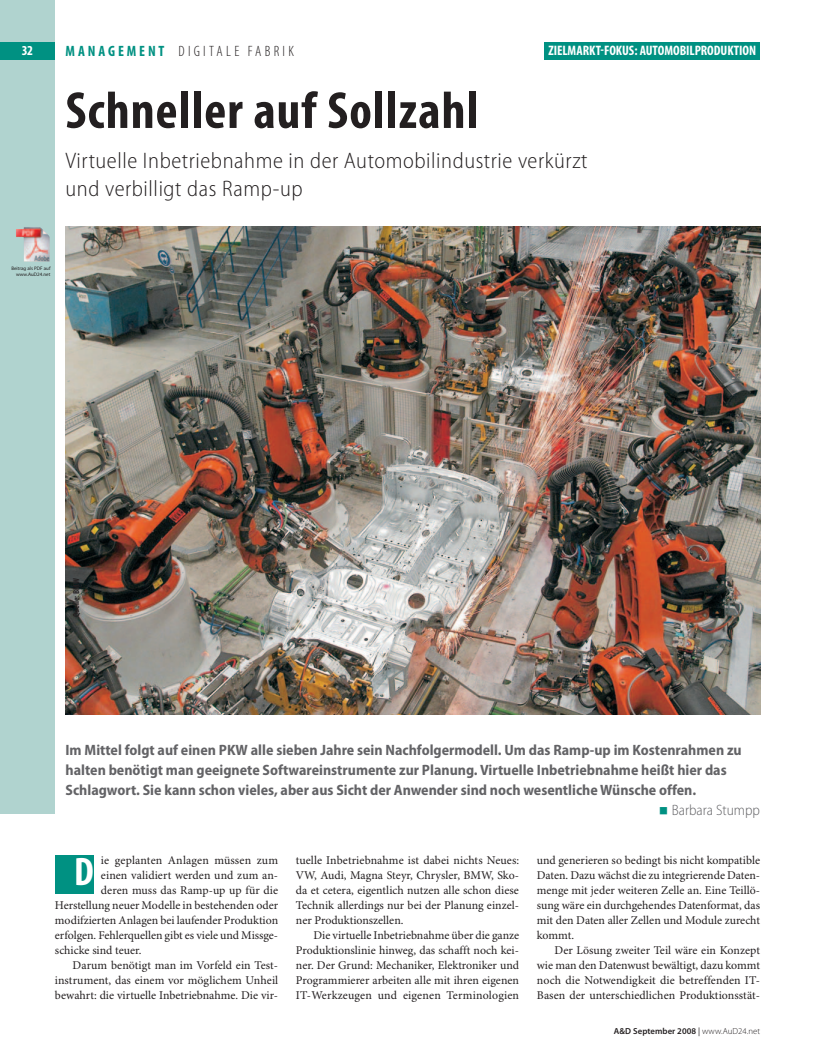
<style>
.page{position:relative;width:815px;height:1063px;background:#fff}
.page>*{position:absolute;margin:0;border:0;box-sizing:border-box;transform-origin:0 0}
.t1{font:700 condensed 52.5px "Myriad Pro";letter-spacing:.02em;color:#231f20}
.t2{font:700 condensed 40px "Myriad Pro";color:#fff}
.t3{font:300 semi-condensed 22.5px/27.5px "Myriad Pro";letter-spacing:.025em;color:#231f20}
.t4{font:700 semi-condensed 15px/20px "Myriad Pro";color:#636366}
.t5{font:300 condensed 15px "Myriad Pro";letter-spacing:.22em;color:#231f20}
.t6{font:300 semi-condensed 15px "Myriad Pro";color:#636366}
.t7{font:700 condensed 13.75px "Myriad Pro";letter-spacing:-.005em;color:#fff}
.t8{font:11.88px/15px "Minion Pro";color:#231f20;text-align:justify}
.t9{font:600 8.75px "Myriad Pro";letter-spacing:.005em;color:#231f20}
.t10{font:700 condensed 8.75px "Myriad Pro";color:#231f20}
.t11{font:5px/6.9px "Myriad Pro";letter-spacing:.005em;color:#231f20;text-align:right}
.s1{font-weight:700;color:#009182}
.s2{font-family:"Minion Pro";font-weight:400;font-stretch:normal;font-size:25px;color:#009182}
.s3{font-weight:400}
.s4{font-weight:300}
</style>
<div class="page">
<div style="left:0;top:0;width:55px;height:814px;background:#b0d3cf"></div>
<img style="left:66px;top:226px;width:694px;height:488px">
<div style="left:55px;top:855px;width:39px;height:39px;background:#009182"></div>
<img style="left:16px;top:227px;width:34px;height:35px">
<div style="left:0;top:43px;width:55px;height:17px;background:#009182"></div>
<div style="left:545px;top:43px;width:215px;height:17px;background:#009182"></div>
<p class="t7" style="left:22px;top:45px;width:13px">32</p>
<p class="t5" style="left:66px;top:46px;width:230px"><span class="s1">MANAGEMENT</span> DIGITALE FABRIK</p>
<h1 class="t1" style="left:66px;top:90px;width:414px">Schneller auf Sollzahl</h1>
<p class="t7" style="left:548px;top:45px;width:209px">ZIELMARKT-FOKUS: AUTOMOBILPRODUKTION</p>
<h3 class="t3" style="left:66px;top:149px;width:524px">Virtuelle Inbetriebnahme in der Automobilindustrie verkürzt und verbilligt das Ramp-up</h3>
<p class="t11" style="left:11px;top:265px;width:41px">Beitrag als PDF auf www.AuD24.net</p>
<p class="t10" style="left:73px;top:617px;width:40px;rotate:-90deg">Quelle: BMW</p>
<p class="t4" style="left:66px;top:741px;width:678px">Im Mittel folgt auf einen PKW alle sieben Jahre sein Nachfolgermodell. Um das Ramp-up im Kostenrahmen zu halten benötigt man geeignete Softwareinstrumente zur Planung. Virtuelle Inbetriebnahme heißt hier das<br>Schlagwort. Sie kann schon vieles, aber aus Sicht der Anwender sind noch wesentliche Wünsche offen.</p>
<p class="t6" style="left:659px;top:805px;width:103px"><span class="s2">■</span> Barbara Stumpp</p>
<p class="t8" style="left:101px;top:854px;width:179px">ie geplanten Anlagen müssen zum</p>
<p class="t8" style="left:101px;top:869px;width:179px">einen validiert werden und zum an-</p>
<p class="t8" style="left:101px;top:884px;width:179px">deren muss das Ramp-up up für die</p>
<p class="t8" style="left:55px;top:899px;width:225px">Herstellung neuer Modelle in bestehenden oder</p>
<p class="t8" style="left:55px;top:914px;width:225px">modifzierten Anlagen bei laufender Produktion</p>
<p class="t8" style="left:55px;top:929px;width:225px">erfolgen. Fehlerquellen gibt es viele und Missge-</p>
<p class="t8" style="left:55px;top:944px;width:88px">schicke sind teuer.</p>
<p class="t8" style="left:73px;top:959px;width:207px">Darum benötigt man im Vorfeld ein Test-</p>
<p class="t8" style="left:55px;top:974px;width:225px">instrument, das einem vor möglichem Unheil</p>
<p class="t8" style="left:55px;top:989px;width:225px">bewahrt: die virtuelle Inbetriebnahme. Die vir-</p>
<p class="t8" style="left:296px;top:854px;width:225px">tuelle Inbetriebnahme ist dabei nichts Neues:<br>VW, Audi, Magna Steyr, Chrysler, BMW, Sko&shy;da et cetera, eigentlich nutzen alle schon diese Technik allerdings nur bei der Planung einzel&shy;ner Produktionszellen.</p>
<p class="t8" style="left:296px;top:929px;width:225px;text-indent:18px">Die virtuelle Inbetriebnahme über die ganze Produktionslinie hinweg, das schafft noch kei&shy;ner. Der Grund: Mechaniker, Elektroniker und Programmierer arbeiten alle mit ihren eigenen IT-Werkzeugen und eigenen Terminologien</p>
<p class="t8" style="left:537px;top:854px;width:225px">und generieren so bedingt bis nicht kompatible Daten. Dazu wächst die zu integrierende Daten&shy;menge mit jeder weiteren Zelle an. Eine Teillö&shy;sung wäre ein durchgehendes Datenformat, das mit den Daten aller Zellen und Module zurecht kommt.</p>
<p class="t8" style="left:537px;top:944px;width:225px;text-indent:18px">Der Lösung zweiter Teil wäre ein Konzept wie man den Datenwust bewältigt, dazu kommt noch die Notwendigkeit die betreffenden IT-Basen der unterschiedlichen Produktionsstät-</p>
<h2 class="t2" style="left:74px;top:857px;width:21px">D</h2>
<p class="t9" style="left:614px;top:1028px;width:148px">A&amp;D September 2008 <span class="s3">|</span> <span class="s4">www.AuD24.net</span></p>
</div>
